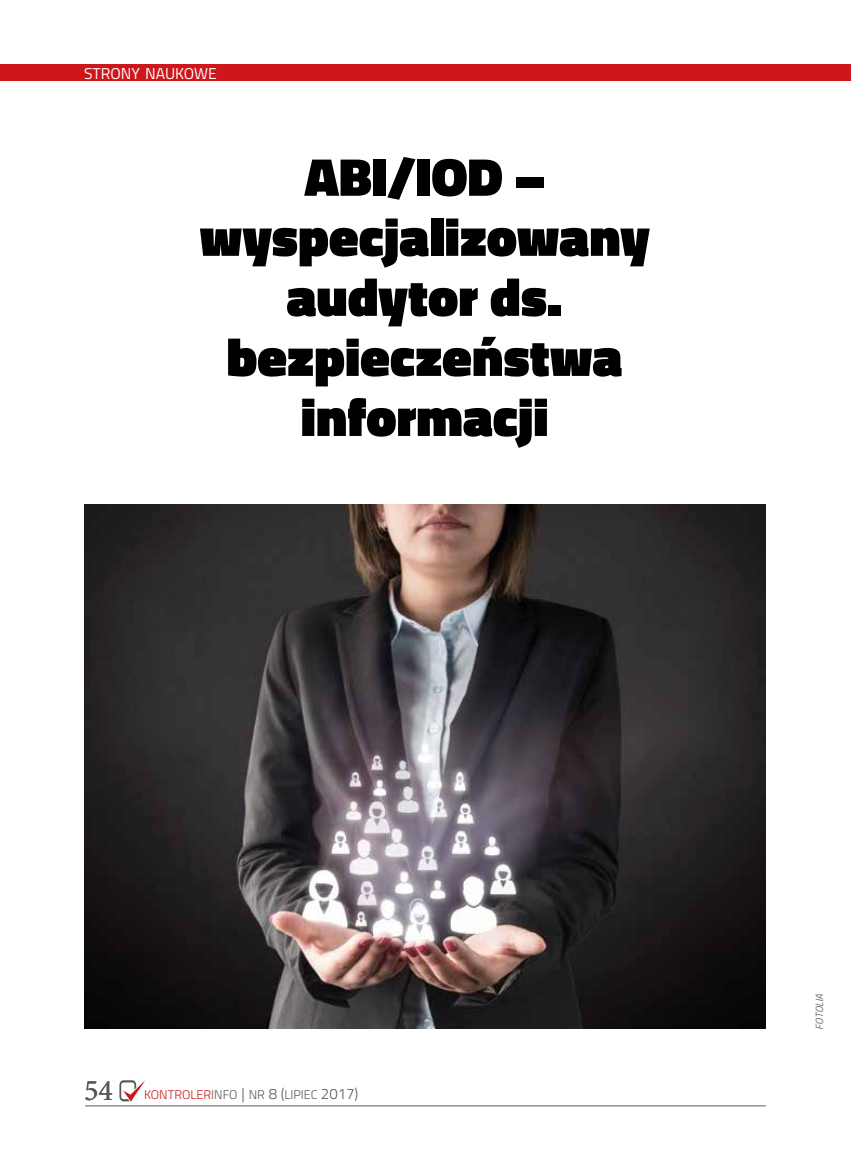
<style>
.page{position:relative;width:851px;height:1149px;background:#fff}
.page>*{position:absolute;margin:0;border:0;box-sizing:border-box;transform-origin:0 0}
.t1{font:900 54px/60px "Titillium";color:#000;text-align:center}
.t2{font:30px "Minion Pro";color:#575756}
.t3{font:15.75px "Titillium";color:#fff}
.t4{font:300 12.6px "Titillium";color:#575756}
.t5{font:italic 10.5px "Titillium";color:#706f6f}
.s1{color:#cd171a}
.s2{font-size:15px}
</style>
<div class="page">
<div style="left:0;top:65px;width:850px;height:16px;background:#cd171a"></div>
<svg style="left:119px;top:1080px;width:26px;height:21px"></svg>
<hr style="left:85px;top:1104px;width:680px;height:2px;background:#706f6f">
<img style="left:84px;top:504px;width:681px;height:524px">
<p class="t3" style="left:84px;top:62px;width:134px">STRONY NAUKOWE</p>
<p class="t1" style="left:199px;top:147px;width:452px">ABI/IOD – wyspecjalizowany audytor ds. bezpieczeństwa informacji</p>
<p class="t2" style="left:84px;top:1069px;width:30px">54</p>
<p class="t4" style="left:144px;top:1084px;width:216px"><span class="s1">KONTROLER</span>INFO <span class="s2">|</span> NR <span class="s2">8 (</span>LIPIEC <span class="s2">2017)</span></p>
<p class="t5" style="left:811px;top:1029px;width:38px;rotate:-90deg">FOTOLIA</p>
</div>
